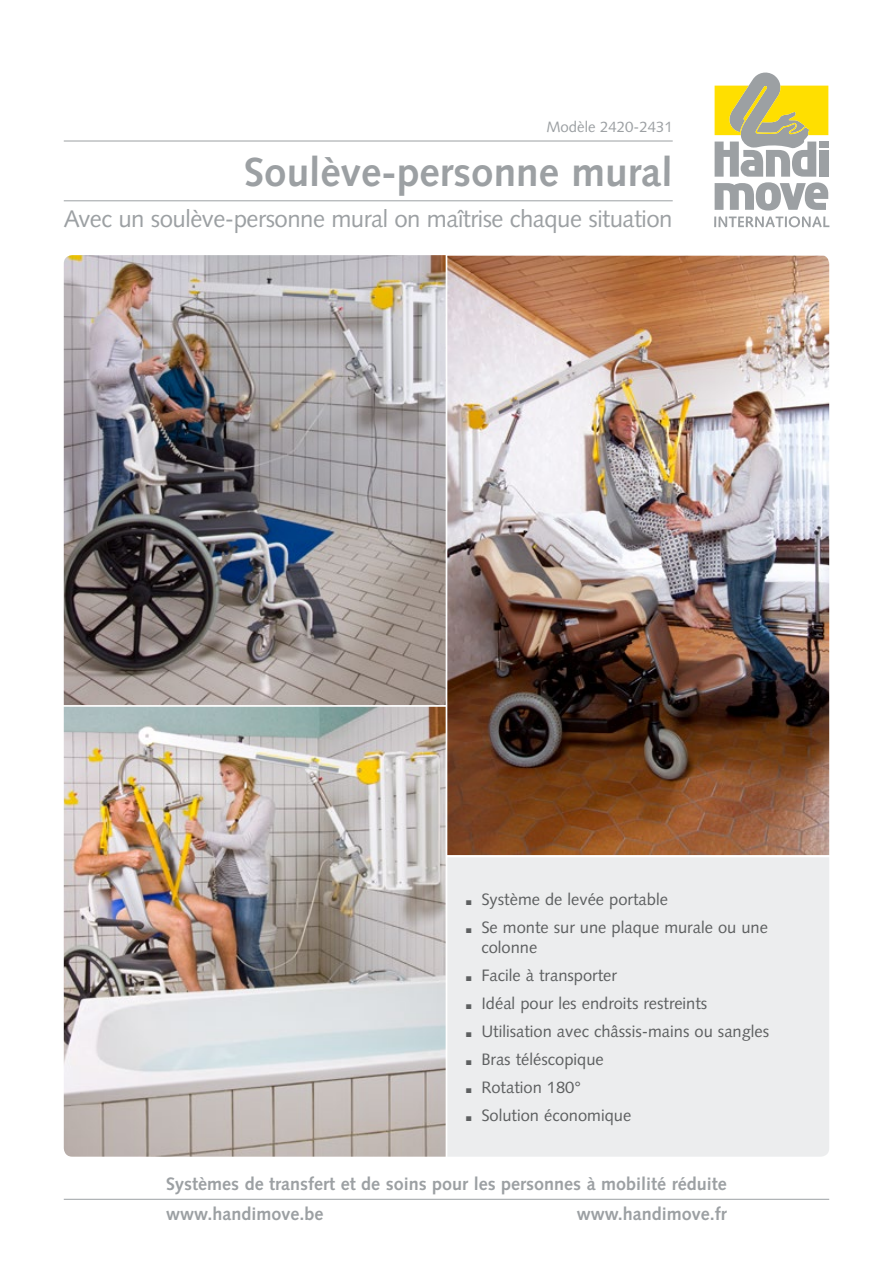
<style>
.page{position:relative;width:893px;height:1263px;background:#fff}
.page>*{position:absolute;margin:0;border:0;box-sizing:border-box;transform-origin:0 0}
.t1{font:700 40.5px "Syntax";color:#9ca0a3}
.t2{font:24px "Syntax";letter-spacing:-.02em;color:#9ca0a3}
.t3{font:700 18px/30px "Syntax";color:#9ca0a3}
.t4{font:16.5px/28px "Syntax";color:#5d5f60}
.t5{font:15px "Syntax";color:#9ca0a3}
.s1{font-weight:900;font-size:27px}
</style>
<div class="page">
<svg style="left:714px;top:72px;width:115px;height:155px"></svg>
<img style="left:447px;top:256px;width:382px;height:599px">
<img style="left:64px;top:255px;width:382px;height:450px">
<img style="left:64px;top:707px;width:382px;height:450px">
<div style="left:447px;top:857px;width:382px;height:300px;background:#ecedee"></div>
<hr style="left:64px;top:141px;width:609px;height:1px;background:#9ca0a3">
<hr style="left:64px;top:200px;width:609px;height:1px;background:#9ca0a3">
<hr style="left:64px;top:1199px;width:765px;height:1px;background:#9ca0a3">
<p class="t5" style="left:546px;top:118px;width:128px">Modèle 2420-2431</p>
<h1 class="t1" style="left:244px;top:149px;width:430px">Soulève-personne mural</h1>
<h2 class="t2" style="left:64px;top:204px;width:610px">Avec un soulève-personne mural on maîtrise chaque situation</h2>
<p class="t4" style="left:464px;top:886px;width:305px"><span class="s1">.</span> Système de levée portable<br><span class="s1">.</span> Se monte sur une plaque murale ou une</p>
<p class="t4" style="left:464px;top:933px;width:306px;text-indent:17px">colonne<br><span class="s1">.</span> Facile à transporter<br><span class="s1">.</span> Idéal pour les endroits restreints<br><span class="s1">.</span> Utilisation avec châssis-mains ou sangles <span class="s1">.</span> Bras téléscopique<br><span class="s1">.</span> Rotation 180°<br><span class="s1">.</span> Solution économique</p>
<p class="t3" style="left:166px;top:1169px;width:562px">Systèmes de transfert et de soins pour les personnes à mobilité réduite www.handimove.be</p>
<p class="t3" style="left:577px;top:1199px;width:152px">www.handimove.fr</p>
</div>
